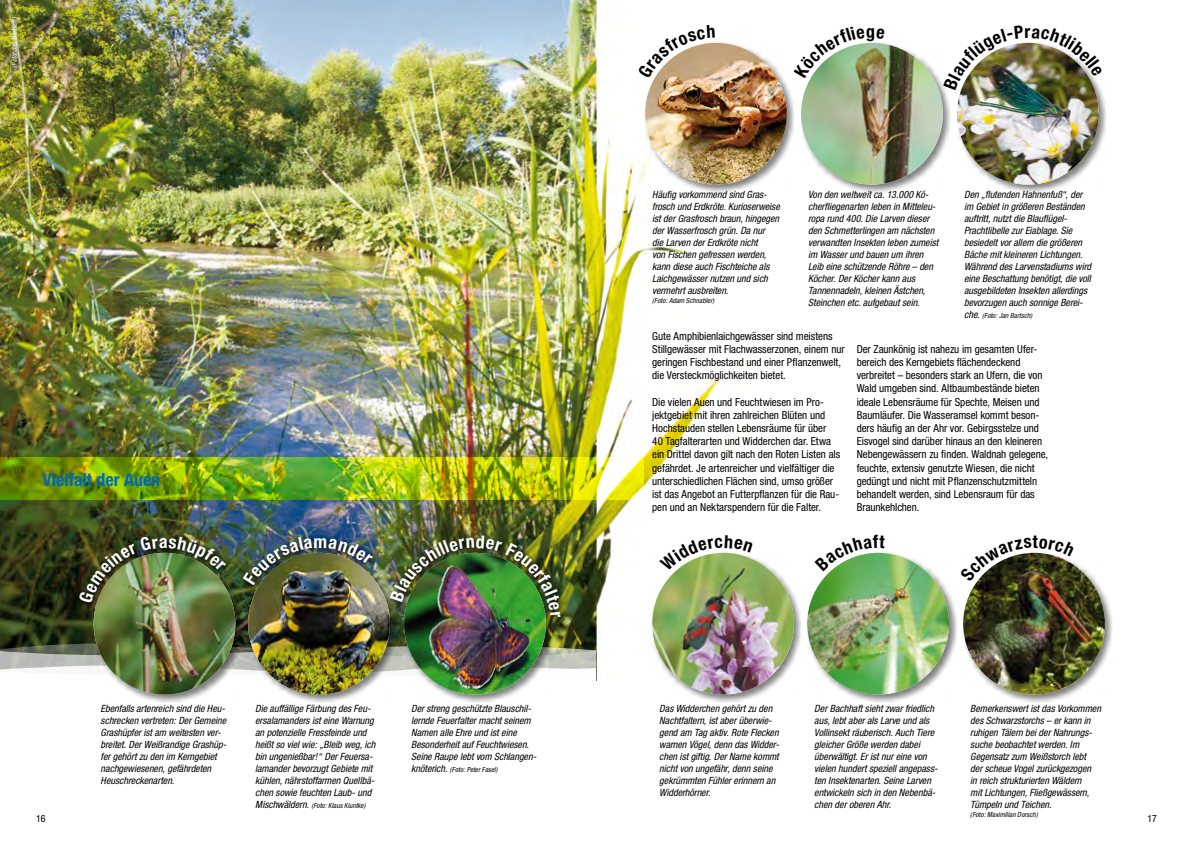
<style>
.page{position:relative;width:1191px;height:842px;background:#fff}
.page>*{position:absolute;margin:0;border:0;box-sizing:border-box;transform-origin:0 0}
.t1{font:700 condensed 18px "Helvetica Neue";letter-spacing:-.005em;color:#006ab3}
.t2{font:condensed 11px/13.2px "Helvetica Neue";letter-spacing:-.005em;color:#000}
.t3{font:italic condensed 10px/12px "Helvetica Neue";color:#000}
.t4{font:condensed 10px "Helvetica Neue";color:#000}
.t5{font:italic condensed 7px "Helvetica Neue";letter-spacing:.005em;color:#000}
.t6{font:italic condensed 7px "Helvetica Neue";color:#fff}
.s1{font-size:10px}
</style>
<div class="page">
<img style="left:0;top:0;width:722px;height:681px">
<svg style="left:0;top:643px;width:595px;height:38px"></svg>
<div style="left:962px;top:551px;width:153px;height:153px;background:#000;opacity:.5"></div>
<img style="left:963px;top:553px;width:142px;height:141px;border-radius:71px">
<div style="left:806px;top:551px;width:153px;height:153px;background:#000;opacity:.5"></div>
<img style="left:807px;top:553px;width:142px;height:141px;border-radius:71px">
<div style="left:644px;top:42px;width:153px;height:153px;background:#000;opacity:.5"></div>
<img style="left:645px;top:43px;width:142px;height:142px;border-radius:71px">
<div style="left:799px;top:42px;width:153px;height:153px;background:#000;opacity:.5"></div>
<img style="left:801px;top:43px;width:142px;height:142px;border-radius:71px">
<div style="left:955px;top:42px;width:153px;height:153px;background:#000;opacity:.5"></div>
<img style="left:957px;top:43px;width:141px;height:142px;border-radius:71px">
<div style="left:92px;top:551px;width:153px;height:153px;background:#000;opacity:.5"></div>
<img style="left:94px;top:553px;width:141px;height:141px;border-radius:71px">
<div style="left:651px;top:551px;width:153px;height:153px;background:#000;opacity:.5"></div>
<img style="left:652px;top:553px;width:142px;height:141px;border-radius:71px">
<div style="left:403px;top:551px;width:153px;height:153px;background:#000;opacity:.5"></div>
<img style="left:404px;top:553px;width:142px;height:141px;border-radius:71px">
<div style="left:247px;top:551px;width:153px;height:153px;background:#000;opacity:.5"></div>
<img style="left:248px;top:553px;width:142px;height:141px;border-radius:71px">
<img style="left:76px;top:532px;width:157px;height:78px">
<img style="left:386px;top:532px;width:181px;height:92px">
<img style="left:239px;top:533px;width:141px;height:59px">
<img style="left:0;top:457px;width:643px;height:42px">
<svg style="left:962px;top:551px;width:113px;height:31px"></svg>
<svg style="left:814px;top:551px;width:71px;height:20px"></svg>
<img style="left:79px;top:536px;width:147px;height:68px">
<svg style="left:659px;top:535px;width:94px;height:36px"></svg>
<img style="left:390px;top:535px;width:170px;height:83px">
<img style="left:243px;top:537px;width:130px;height:48px">
<svg style="left:637px;top:25px;width:78px;height:53px"></svg>
<svg style="left:793px;top:42px;width:91px;height:36px"></svg>
<img style="left:943px;top:42px;width:159px;height:48px">
<p class="t6" style="left:10px;top:68px;width:52px;rotate:-90deg">(Foto: Jan Bartsch)</p>
<h1 class="t1" style="left:43px;top:468px;width:119px">Vielfalt der Auen</h1>
<p class="t3" style="left:652px;top:189px;width:129px">Häufig vorkommend sind Gras&shy;frosch und Erdkröte. Kurioserweise ist der Grasfrosch braun, hingegen der Wasserfrosch grün. Da nur<br>die Larven der Erdkröte nicht<br>von Fischen gefressen werden, kann diese auch Fischteiche als<br>Laichgewässer nutzen und sich vermehrt ausbreiten.</p>
<p class="t5" style="left:652px;top:296px;width:63px">(Foto: Adam Schnabler)</p>
<p class="t3" style="left:808px;top:189px;width:132px">Von den weltweit ca. 13.000 Kö&shy;cherfliegenarten leben in Mitteleu&shy;ropa rund 400. Die Larven dieser den Schmetterlingen am nächsten verwandten Insekten leben zumeist im Wasser und bauen um ihren<br>Leib eine schützende Röhre – den<br>Köcher. Der Köcher kann aus<br>Tannennadeln, kleinen Ästchen,<br>Steinchen etc. aufgebaut sein.</p>
<p class="t3" style="left:964px;top:189px;width:128px">Den „flutenden Hahnenfuß“, der im Gebiet in größeren Beständen auftritt, nutzt die Blauflügel-Prachtlibelle zur Eiablage. Sie besiedelt vor allem die größeren Bäche mit kleineren Lichtungen.<br>Während des Larvenstadiums wird eine Beschattung benötigt, die voll ausgebildeten Insekten allerdings bevorzugen auch sonnige Berei-</p>
<p class="t5" style="left:964px;top:312px;width:70px"><span class="s1">che.</span> (Foto: Jan Bartsch)</p>
<p class="t2" style="left:652px;top:329px;width:194px">Gute Amphibienlaichgewässer sind meistens Stillgewässer mit Flachwasserzonen, einem nur geringen Fischbestand und einer Pflanzenwelt, die Versteckmöglichkeiten bietet.</p>
<p class="t2" style="left:652px;top:395px;width:189px">Die vielen Auen und Feuchtwiesen im Pro&shy;jektgebiet mit ihren zahlreichen Blüten und Hochstauden stellen Lebensräume für über<br>40 Tagfalterarten und Widderchen dar. Etwa ein Drittel davon gilt nach den Roten Listen als gefährdet. Je artenreicher und vielfältiger die unterschiedlichen Flächen sind, umso größer ist das Angebot an Futterpflanzen für die Rau&shy;pen und an Nektarspendern für die Falter.</p>
<p class="t2" style="left:856px;top:342px;width:193px">Der Zaunkönig ist nahezu im gesamten Ufer&shy;bereich des Kerngebiets flächendeckend verbreitet – besonders stark an Ufern, die von Wald umgeben sind. Altbaumbestände bieten ideale Lebensräume für Spechte, Meisen und Baumläufer. Die Wasseramsel kommt beson&shy;ders häufig an der Ahr vor. Gebirgsstelze und Eisvogel sind darüber hinaus an den kleineren Nebengewässern zu finden. Waldnah gelegene, feuchte, extensiv genutzte Wiesen, die nicht gedüngt und nicht mit Pflanzenschutzmitteln behandelt werden, sind Lebensraum für das Braunkehlchen.</p>
<p class="t3" style="left:101px;top:703px;width:127px">Ebenfalls artenreich sind die Heu&shy;schrecken vertreten: Der Gemeine<br>Grashüpfer ist am weitesten ver&shy;breitet. Der Weißrandige Grashüp&shy;fer gehört zu den im Kerngebiet nachgewiesenen, gefährdeten<br>Heuschreckenarten.</p>
<p class="t3" style="left:659px;top:703px;width:121px">Das Widderchen gehört zu den<br>Nachtfaltern, ist aber überwie&shy;gend am Tag aktiv. Rote Flecken warnen Vögel, denn das Widder&shy;chen ist giftig. Der Name kommt nicht von ungefähr, denn seine gekrümmten Fühler erinnern an<br>Widderhörner.</p>
<p class="t3" style="left:411px;top:703px;width:127px">Der streng geschützte Blauschil&shy;lernde Feuerfalter macht seinem<br>Namen alle Ehre und ist eine<br>Besonderheit auf Feuchtwiesen.<br>Seine Raupe lebt vom Schlangen-</p>
<p class="t5" style="left:411px;top:766px;width:88px"><span class="s1">knöterich.</span> (Foto: Peter Fasel)</p>
<p class="t3" style="left:255px;top:703px;width:122px">Die auffällige Färbung des Feu&shy;ersalamanders ist eine Warnung an potenzielle Fressfeinde und heißt so viel wie: „Bleib weg, ich bin ungenießbar!“ Der Feuersa&shy;lamander bevorzugt Gebiete mit kühlen, nährstoffarmen Quellbä&shy;chen sowie feuchten Laub- und</p>
<p class="t5" style="left:255px;top:802px;width:112px"><span class="s1">Mischwäldern.</span> (Foto: Klaus Kiuntke)</p>
<p class="t3" style="left:814px;top:703px;width:125px">Der Bachhaft sieht zwar friedlich aus, lebt aber als Larve und als<br>Vollinsekt räuberisch. Auch Tiere gleicher Größe werden dabei überwältigt. Er ist nur eine von vielen hundert speziell angepass&shy;ten Insektenarten. Seine Larven entwickeln sich in den Nebenbä&shy;chen der oberen Ahr.</p>
<p class="t3" style="left:970px;top:703px;width:132px">Bemerkenswert ist das Vorkommen des Schwarzstorchs – er kann in ruhigen Tälern bei der Nahrungs&shy;suche beobachtet werden. Im<br>Gegensatz zum Weißstorch lebt<br>der scheue Vogel zurückgezogen<br>in reich strukturierten Wäldern<br>mit Lichtungen, Fließgewässern,<br>Tümpeln und Teichen.</p>
<p class="t5" style="left:970px;top:810px;width:69px">(Foto: Maximilian Dorsch)</p>
<p class="t4" style="left:36px;top:813px;width:11px">16</p>
<p class="t4" style="left:1147px;top:813px;width:11px">17</p>
</div>
